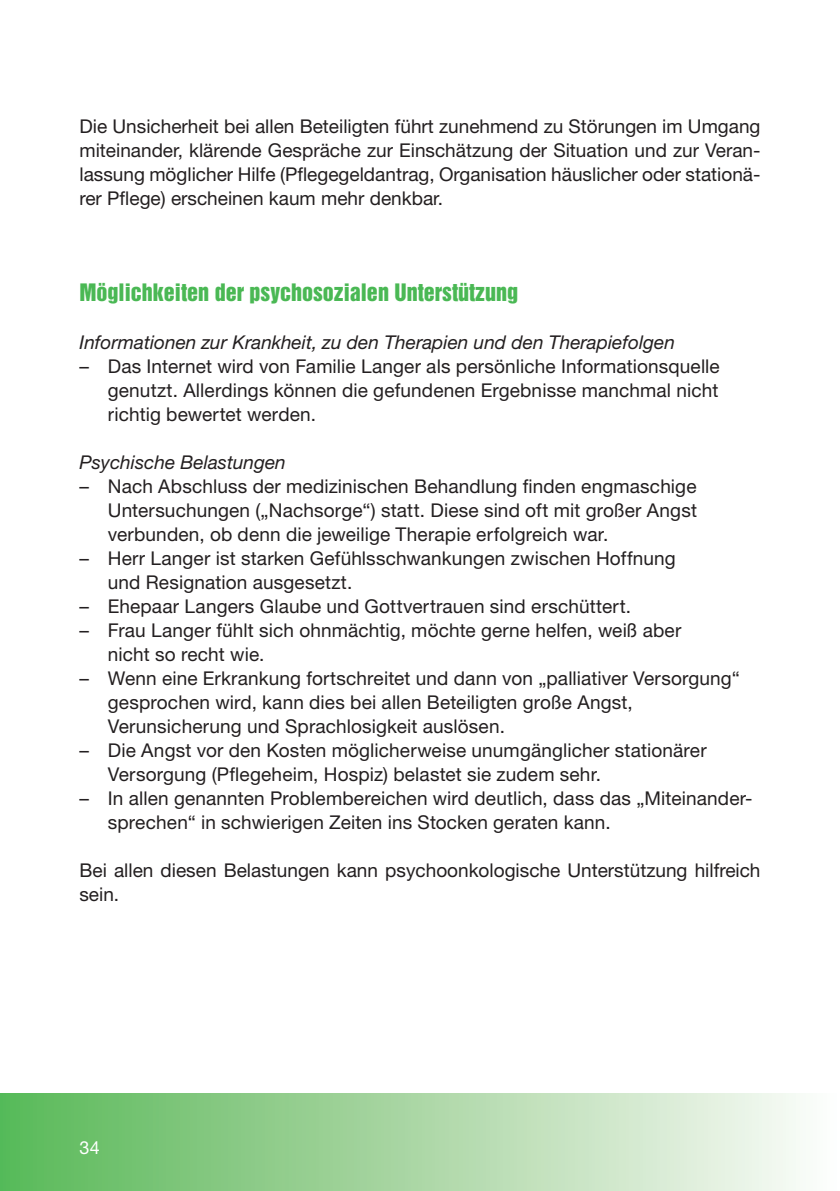
<style>
.page{position:relative;width:840px;height:1191px;background:#fff}
.page>*{position:absolute;margin:0;border:0;box-sizing:border-box;transform-origin:0 0}
.t1{font:22px "Helvetica Inserat";color:#4ab854}
.t2{font:19px/24px "Helvetica Neue";letter-spacing:.005em;color:#231f20}
.t3{font:italic 19px "Helvetica Neue";color:#231f20}
.t4{font:18px "Helvetica Neue";color:#fff}
</style>
<div class="page">
<div style="left:0;top:1093px;width:839px;height:98px;background:linear-gradient(to right,#59b756,#fefbf9)"></div>
<p class="t2" style="left:79px;top:116px;width:682px;text-align:justify">Die Unsicherheit bei allen Beteiligten führt zunehmend zu Störungen im Umgang miteinander, klärende Gespräche zur Einschätzung der Situation und zur Veran&shy;lassung möglicher Hilfe (Pflegegeldantrag, Organisation häuslicher oder stationä&shy;rer Pflege) erscheinen kaum mehr denkbar.</p>
<p class="t1" style="left:79px;top:283px;width:440px">Möglichkeiten der psychosozialen Unterstützung</p>
<p class="t3" style="left:79px;top:335px;width:596px">Informationen zur Krankheit, zu den Therapien und den Therapiefolgen</p>
<p class="t2" style="left:108px;top:356px;width:613px;text-align:justify;text-indent:-28px">– Das Internet wird von Familie Langer als persönliche Informationsquelle genutzt. Allerdings können die gefundenen Ergebnisse manchmal nicht richtig bewertet werden.</p>
<p class="t3" style="left:79px;top:455px;width:208px">Psychische Belastungen</p>
<p class="t2" style="left:108px;top:476px;width:590px;text-align:justify;text-indent:-28px">– Nach Abschluss der medizinischen Behandlung finden engmaschige Untersuchungen („Nachsorge“) statt. Diese sind oft mit großer Angst verbunden, ob denn die jeweilige Therapie erfolgreich war.</p>
<p class="t2" style="left:108px;top:548px;width:569px;text-indent:-28px">– Herr Langer ist starken Gefühlsschwankungen zwischen Hoffnung und Resignation ausgesetzt.</p>
<p class="t2" style="left:79px;top:596px;width:552px">– Ehepaar Langers Glaube und Gottvertrauen sind erschüttert.</p>
<p class="t2" style="left:108px;top:620px;width:574px;text-indent:-28px">– Frau Langer fühlt sich ohnmächtig, möchte gerne helfen, weiß aber nicht so recht wie.</p>
<p class="t2" style="left:108px;top:668px;width:633px;text-indent:-28px">– Wenn eine Erkrankung fortschreitet und dann von „palliativer Versorgung“ gesprochen wird, kann dies bei allen Beteiligten große Angst,<br>Verunsicherung und Sprachlosigkeit auslösen.</p>
<p class="t2" style="left:108px;top:740px;width:600px;text-indent:-28px">– Die Angst vor den Kosten möglicherweise unumgänglicher stationärer<br>Versorgung (Pflegeheim, Hospiz) belastet sie zudem sehr.</p>
<p class="t2" style="left:108px;top:788px;width:646px;text-indent:-28px">– In allen genannten Problembereichen wird deutlich, dass das „Miteinander&shy;sprechen“ in schwierigen Zeiten ins Stocken geraten kann.</p>
<p class="t2" style="left:79px;top:860px;width:682px">Bei allen diesen Belastungen kann psychoonkologische Unterstützung hilfreich sein.</p>
<p class="t4" style="left:79px;top:1141px;width:22px">34</p>
</div>
